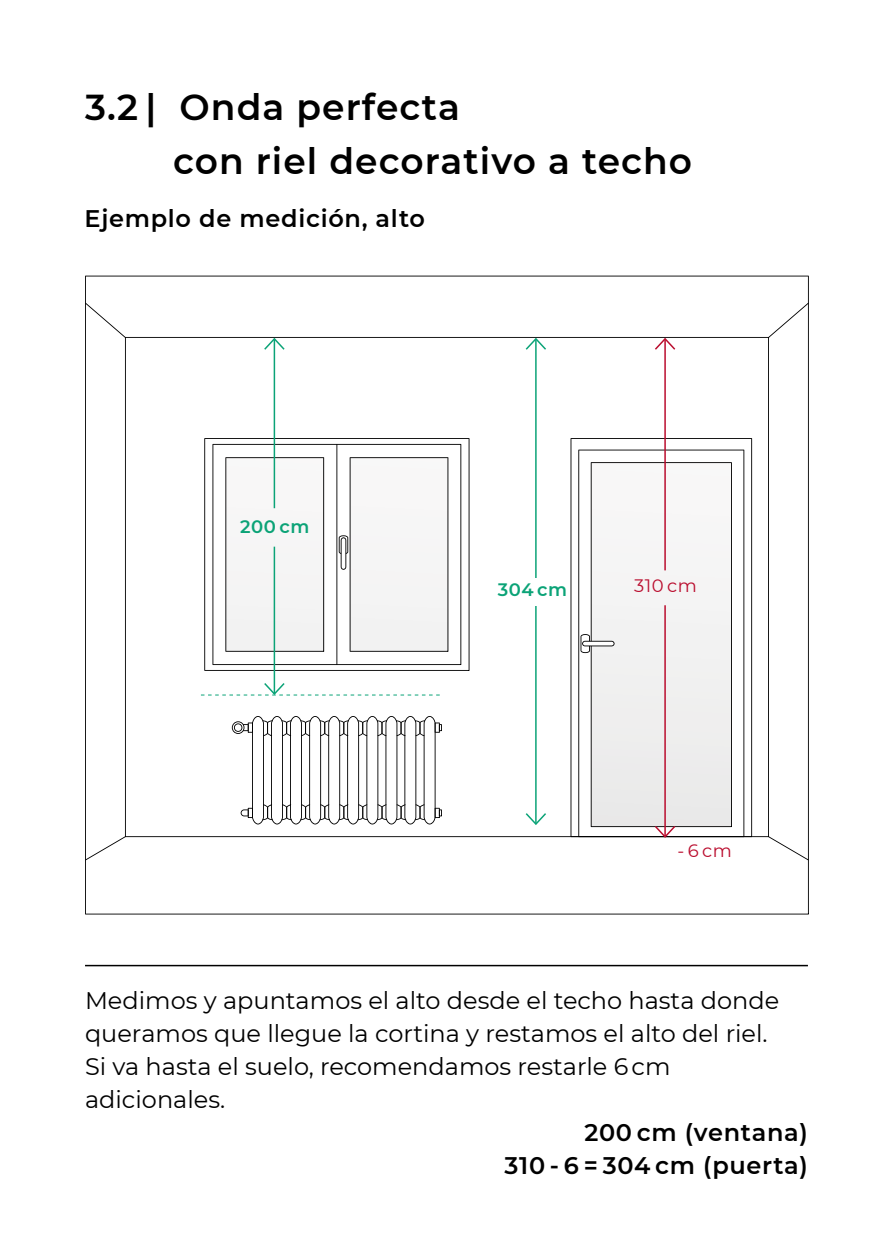
<style>
.page{position:relative;width:893px;height:1259px;background:#fff}
.page>*{position:absolute;margin:0;border:0;box-sizing:border-box;transform-origin:0 0}
.t1{font:600 36px/54px "Montserrat";letter-spacing:.03em;color:#000}
.t2{font:24px/33px "Montserrat";color:#000}
.t3{font:600 24px/33px "Montserrat";letter-spacing:.03em;color:#000;text-align:right}
.t4{font:600 18px "Montserrat";letter-spacing:.03em;color:#0ba377}
.t5{font:18px "Montserrat";letter-spacing:.03em;color:#ba0d2e}
</style>
<div class="page">
<hr style="left:85px;top:965px;width:723px;height:1px;background:#000">
<svg style="left:85px;top:303px;width:724px;height:557px"></svg>
<h1 class="t1" style="left:173px;top:79px;width:520px;text-indent:-88px">3.2 | Onda perfecta<br>con riel decorativo a techo</h1>
<p class="t3" style="left:85px;top:201px;width:342px">Ejemplo de medición, alto</p>
<p class="t4" style="left:240px;top:514px;width:71px">200 cm</p>
<p class="t4" style="left:498px;top:577px;width:71px">304 cm</p>
<p class="t5" style="left:634px;top:573px;width:64px">310 cm</p>
<p class="t5" style="left:677px;top:838px;width:56px">- 6 cm</p>
<p class="t2" style="left:85px;top:983px;width:696px">Medimos y apuntamos el alto desde el techo hasta donde queramos que llegue la cortina y restamos el alto del riel.<br>Si va hasta el suelo, recomendamos restarle 6 cm adicionales.</p>
<p class="t3" style="left:504px;top:1114px;width:305px">200 cm (ventana)<br>310 - 6 = 304 cm (puerta)</p>
</div>
